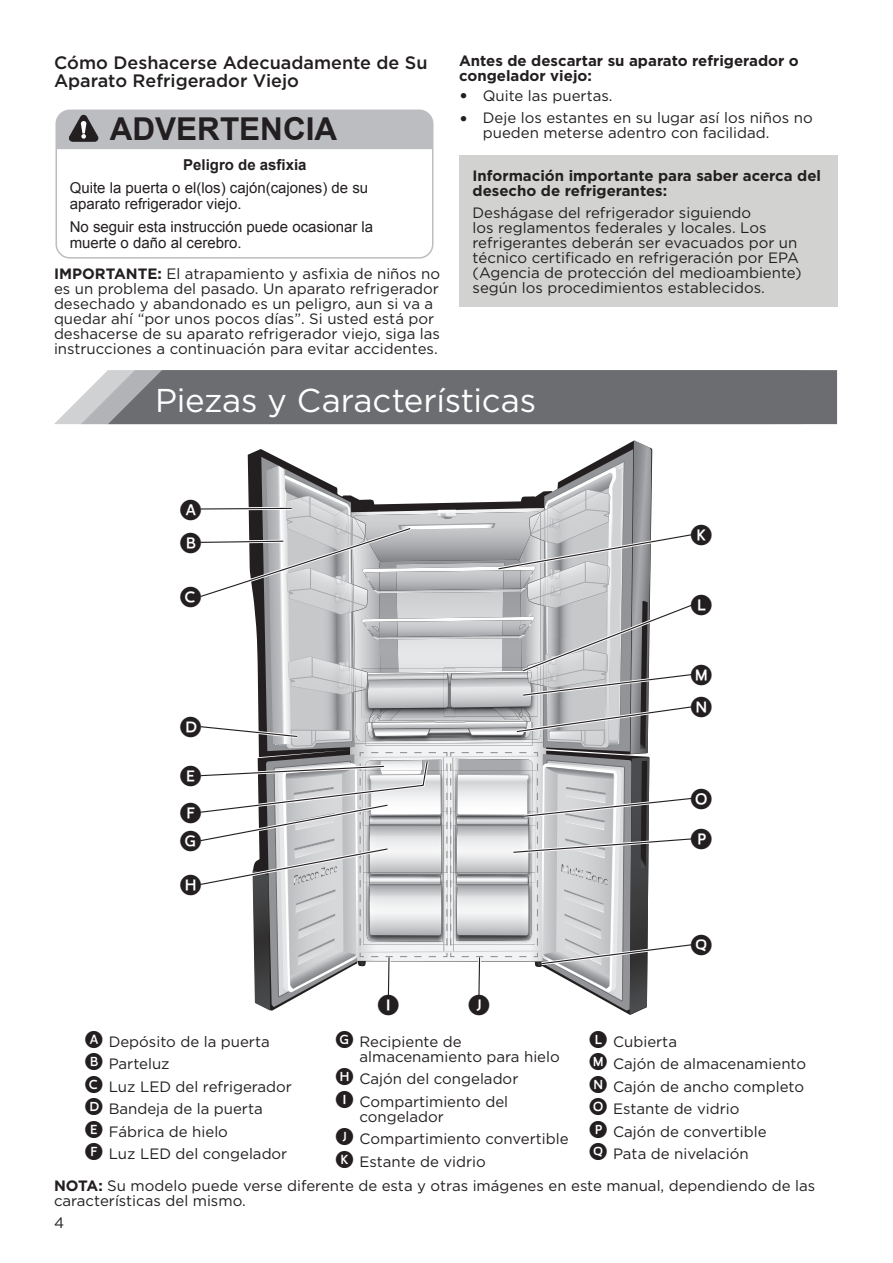
<style>
.page{position:relative;width:893px;height:1263px;background:#fff}
.page>*{position:absolute;margin:0;border:0;box-sizing:border-box;transform-origin:0 0}
.t1{font:33px "Gotham";letter-spacing:-.01em;color:#fff}
.t2{font:700 31.5px "Arial";color:#231f20}
.t3{font:27px/54.2px "LTC Circled Caps Filled";color:#231f20}
.t4{font:500 18px/18px "Gotham";color:#231f20}
.t5{font:15px/15px "Gotham";color:#231f20}
.t6{font:15px/15.8px "Arial";color:#231f20}
.t7{font:700 15px/15px "Gotham";color:#231f20}
.t8{font:700 15px "Arial";color:#231f20}
.s1{font-weight:700}
.s2{font-weight:700;font-size:18px}
.s3{font-family:"LTC Circled Caps Filled";font-size:22.5px}
</style>
<div class="page">
<div style="left:56px;top:110px;width:377px;height:149px;border:2px solid #bcbdc0;border-radius:14px"></div>
<div style="left:56px;top:110px;width:377px;height:39px;background:#bcbdc0"></div>
<div style="left:459px;top:155px;width:378px;height:152px;background:#d2d3d1"></div>
<svg style="left:54px;top:370px;width:783px;height:54px;background:#77787a"></svg>
<svg style="left:200px;top:440px;width:494px;height:575px"></svg>
<p class="t4" style="left:54px;top:53px;width:375px">Cómo Deshacerse Adecuadamente de Su<br>Aparato Refrigerador Viejo</p>
<h2 class="t2" style="left:110px;top:108px;width:229px">ADVERTENCIA</h2>
<p class="t8" style="left:183px;top:155px;width:125px">Peligro de asfixia</p>
<p class="t6" style="left:70px;top:180px;width:300px">Quite la puerta o el(los) cajón(cajones) de su aparato refrigerador viejo.</p>
<p class="t6" style="left:70px;top:219px;width:305px">No seguir esta instrucción puede ocasionar la muerte o daño al cerebro.</p>
<p class="t5" style="left:54px;top:266px;width:388px"><span class="s1">IMPORTANTE:</span> El atrapamiento y asfixia de niños no es un problema del pasado. Un aparato refrigerador desechado y abandonado es un peligro, aun si va a quedar ahí “por unos pocos días”. Si usted está por deshacerse de su aparato refrigerador viejo, siga las instrucciones a continuación para evitar accidentes.</p>
<p class="t7" style="left:459px;top:53px;width:341px">Antes de descartar su aparato refrigerador o congelador viejo:</p>
<p class="t5" style="left:459px;top:88px;width:155px"><span class="s2">•</span> Quite las puertas.</p>
<p class="t5" style="left:483px;top:110px;width:331px;text-indent:-24px"><span class="s2">•</span> Deje los estantes en su lugar así los niños no pueden meterse adentro con facilidad.</p>
<p class="t7" style="left:472px;top:168px;width:350px">Información importante para saber acerca del desecho de refrigerantes:</p>
<p class="t5" style="left:472px;top:205px;width:331px">Deshágase del refrigerador siguiendo<br>los reglamentos federales y locales. Los refrigerantes deberán ser evacuados por un técnico certificado en refrigeración por EPA (Agencia de protección del medioambiente) según los procedimientos establecidos.</p>
<h1 class="t1" style="left:155px;top:382px;width:382px">Piezas y Características</h1>
<h3 class="t3" style="left:180px;top:482px;width:23px">A</h3>
<h3 class="t3" style="left:180px;top:516px;width:23px">B<br>C</h3>
<h3 class="t3" style="left:180px;top:700px;width:23px">D</h3>
<h3 class="t3" style="left:180px;top:749px;width:23px">E</h3>
<h3 class="t3" style="left:180px;top:785px;width:23px">F</h3>
<h3 class="t3" style="left:180px;top:819px;width:23px;line-height:43.8px">G<br>H</h3>
<h3 class="t3" style="left:378px;top:978px;width:23px">I</h3>
<h3 class="t3" style="left:468px;top:978px;width:23px">J</h3>
<h3 class="t3" style="left:691px;top:508px;width:23px">K</h3>
<h3 class="t3" style="left:691px;top:578px;width:23px">L</h3>
<h3 class="t3" style="left:691px;top:648px;width:23px">M</h3>
<h3 class="t3" style="left:691px;top:680px;width:23px">N</h3>
<h3 class="t3" style="left:691px;top:778px;width:23px;line-height:40.5px">O<br>P</h3>
<h3 class="t3" style="left:691px;top:918px;width:23px">Q</h3>
<p class="t5" style="left:589px;top:1030px;width:218px;line-height:22.5px"><span class="s3">L</span> Cubierta<br><span class="s3">M</span> Cajón de almacenamiento<br><span class="s3">N</span> Cajón de ancho completo<br><span class="s3">O</span> Estante de vidrio<br><span class="s3">P</span> Cajón de convertible<br><span class="s3">Q</span> Pata de nivelación</p>
<p class="t5" style="left:54px;top:1178px;width:763px"><span class="s1">NOTA:</span> Su modelo puede verse diferente de esta y otras imágenes en este manual, dependiendo de las características del mismo.</p>
<p class="t5" style="left:85px;top:1030px;width:208px;line-height:22.5px"><span class="s3">A</span> Depósito de la puerta<br><span class="s3">B</span> Parteluz<br><span class="s3">C</span> Luz LED del refrigerador<br><span class="s3">D</span> Bandeja de la puerta<br><span class="s3">E</span> Fábrica de hielo<br><span class="s3">F</span> Luz LED del congelador</p>
<p class="t5" style="left:359px;top:1033px;width:202px;text-indent:-24px"><span class="s3">G</span> Recipiente de almacenamiento para hielo</p>
<p class="t5" style="left:336px;top:1067px;width:184px;line-height:22.5px"><span class="s3">H</span> Cajón del congelador<br><span class="s3">I</span> Compartimiento del</p>
<p class="t5" style="left:336px;top:1105px;width:234px;line-height:22.5px;text-indent:24px">congelador<br><span class="s3">J</span> Compartimiento convertible<br><span class="s3">K</span> Estante de vidrio</p>
<p class="t5" style="left:54px;top:1214px;width:12px">4</p>
</div>
